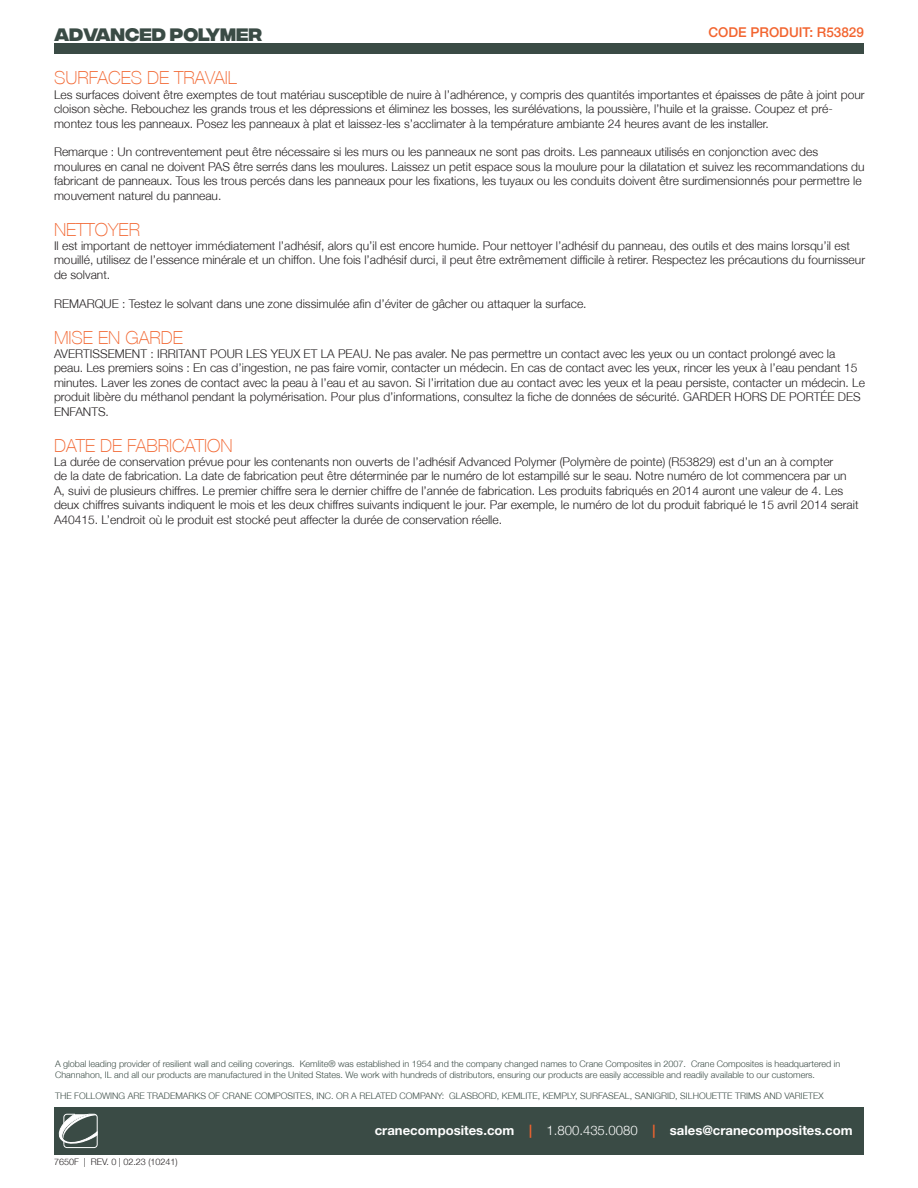
<style>
.page{position:relative;width:918px;height:1188px;background:#fff}
.page>*{position:absolute;margin:0;border:0;box-sizing:border-box;transform-origin:0 0}
.t1{font:100 18px "Helvetica Neue LT";color:#f26631}
.t2{font:700 18px "Integral CF";color:#3a4b45}
.t3{font:500 13.5px "Helvetica Neue LT";color:#f2642f}
.t4{font:700 13.2px "Helvetica Neue LT Std";color:#fff}
.t5{font:300 12px/14.4px "Helvetica Neue";color:#231f20}
.t6{font:300 9px/10.8px "Helvetica Neue";color:#3a4b45}
.t7{font:300 9px "Helvetica Neue";color:#231f20}
.s1{color:#f2642f}
.s2{font-family:"Helvetica Neue";font-weight:300}
</style>
<div class="page">
<div style="left:54px;top:1107px;width:810px;height:48px;background:#3a4b45"></div>
<svg style="left:58px;top:1113px;width:40px;height:35px"></svg>
<div style="left:54px;top:43px;width:810px;height:11px;background:#3a4b45"></div>
<p class="t2" style="left:54px;top:24px;width:210px">ADVANCED POLYMER</p>
<p class="t3" style="left:709px;top:24px;width:157px">CODE PRODUIT: R53829</p>
<p class="t1" style="left:54px;top:68px;width:184px">SURFACES DE TRAVAIL</p>
<p class="t5" style="left:54px;top:87px;width:812px">Les surfaces doivent être exemptes de tout matériau susceptible de nuire à l’adhérence, y compris des quantités importantes et épaisses de pâte à joint pour cloison sèche. Rebouchez les grands trous et les dépressions et éliminez les bosses, les surélévations, la poussière, l’huile et la graisse. Coupez et pré&shy;montez tous les panneaux. Posez les panneaux à plat et laissez-les s’acclimater à la température ambiante 24 heures avant de les installer.</p>
<p class="t5" style="left:54px;top:145px;width:812px">Remarque : Un contreventement peut être nécessaire si les murs ou les panneaux ne sont pas droits. Les panneaux utilisés en conjonction avec des moulures en canal ne doivent PAS être serrés dans les moulures. Laissez un petit espace sous la moulure pour la dilatation et suivez les recommandations du fabricant de panneaux. Tous les trous percés dans les panneaux pour les fixations, les tuyaux ou les conduits doivent être surdimensionnés pour permettre le mouvement naturel du panneau.</p>
<p class="t1" style="left:54px;top:219px;width:88px">NETTOYER</p>
<p class="t5" style="left:54px;top:238px;width:813px">Il est important de nettoyer immédiatement l’adhésif, alors qu’il est encore humide. Pour nettoyer l’adhésif du panneau, des outils et des mains lorsqu’il est mouillé, utilisez de l’essence minérale et un chiffon. Une fois l’adhésif durci, il peut être extrêmement difficile à retirer. Respectez les précautions du fournisseur de solvant.</p>
<p class="t5" style="left:54px;top:296px;width:534px">REMARQUE : Testez le solvant dans une zone dissimulée afin d’éviter de gâcher ou attaquer la surface.</p>
<p class="t1" style="left:54px;top:327px;width:130px">MISE EN GARDE</p>
<p class="t5" style="left:54px;top:346px;width:812px">AVERTISSEMENT : IRRITANT POUR LES YEUX ET LA PEAU. Ne pas avaler. Ne pas permettre un contact avec les yeux ou un contact prolongé avec la peau. Les premiers soins : En cas d’ingestion, ne pas faire vomir, contacter un médecin. En cas de contact avec les yeux, rincer les yeux à l’eau pendant 15 minutes. Laver les zones de contact avec la peau à l’eau et au savon. Si l’irritation due au contact avec les yeux et la peau persiste, contacter un médecin. Le produit libère du méthanol pendant la polymérisation. Pour plus d’informations, consultez la fiche de données de sécurité. GARDER HORS DE PORTÉE DES ENFANTS.</p>
<p class="t1" style="left:54px;top:435px;width:180px">DATE DE FABRICATION</p>
<p class="t5" style="left:54px;top:454px;width:806px">La durée de conservation prévue pour les contenants non ouverts de l’adhésif Advanced Polymer (Polymère de pointe) (R53829) est d’un an à compter<br>de la date de fabrication. La date de fabrication peut être déterminée par le numéro de lot estampillé sur le seau. Notre numéro de lot commencera par un A, suivi de plusieurs chiffres. Le premier chiffre sera le dernier chiffre de l’année de fabrication. Les produits fabriqués en 2014 auront une valeur de 4. Les deux chiffres suivants indiquent le mois et les deux chiffres suivants indiquent le jour. Par exemple, le numéro de lot du produit fabriqué le 15 avril 2014 serait A40415. L’endroit où le produit est stocké peut affecter la durée de conservation réelle.</p>
<p class="t6" style="left:55px;top:1058px;width:787px">A global leading provider of resilient wall and ceiling coverings. Kemlite® was established in 1954 and the company changed names to Crane Composites in 2007. Crane Composites is headquartered in<br>Channahon, IL and all our products are manufactured in the United States. We work with hundreds of distributors, ensuring our products are easily accessible and readily available to our customers.</p>
<p class="t6" style="left:55px;top:1090px;width:770px">THE FOLLOWING ARE TRADEMARKS OF CRANE COMPOSITES, INC. OR A RELATED COMPANY: GLASBORD, KEMLITE, KEMPLY, SURFASEAL, SANIGRID, SILHOUETTE TRIMS AND VARIETEX</p>
<p class="t7" style="left:54px;top:1157px;width:125px">7650F | REV. 0 | 02.23 (10241)</p>
<p class="t4" style="left:375px;top:1122px;width:479px">cranecomposites.com <span class="s1">|</span> <span class="s2">1.800.435.0080</span> <span class="s1">|</span> sales@cranecomposites.com</p>
</div>
